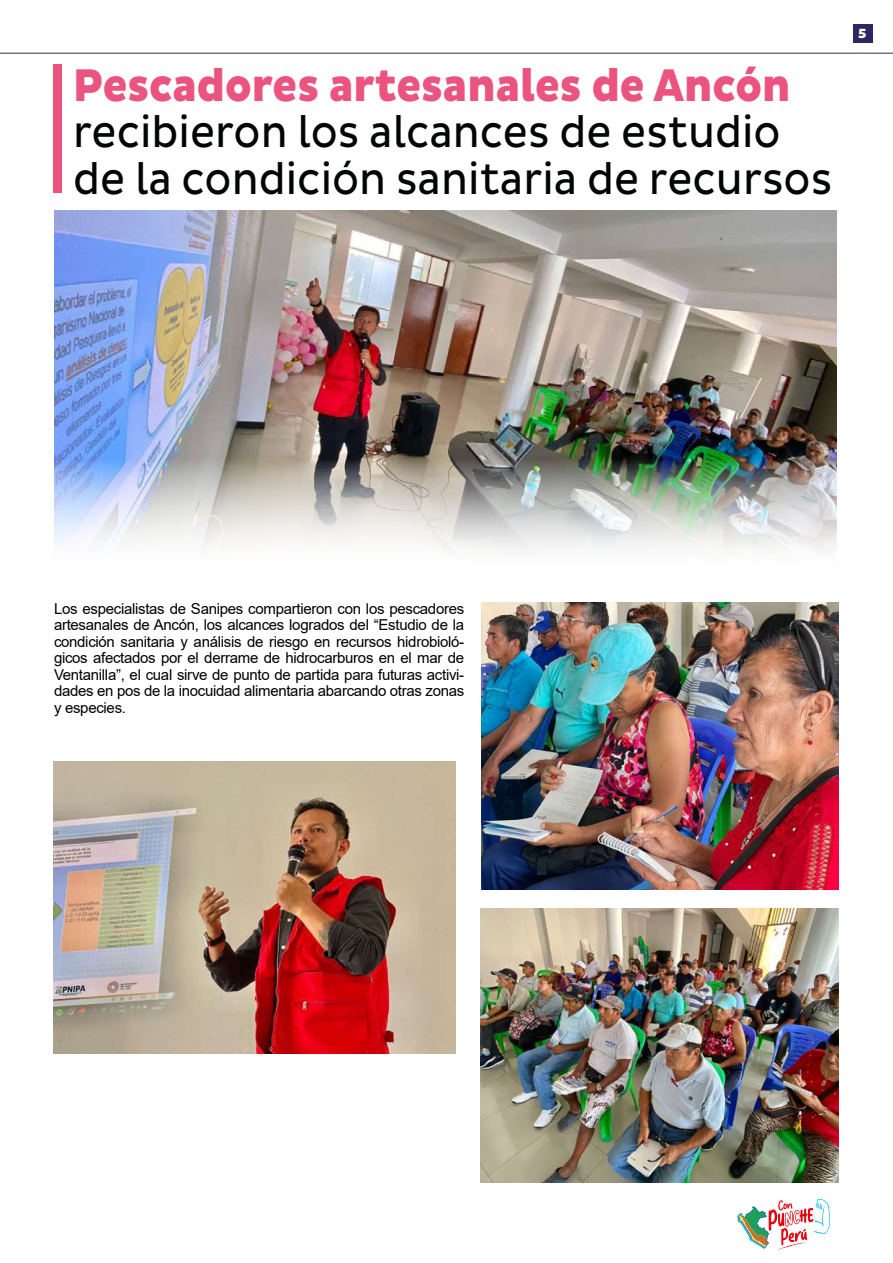
<style>
.page{position:relative;width:893px;height:1263px;background:#fff}
.page>*{position:absolute;margin:0;border:0;box-sizing:border-box;transform-origin:0 0}
.t1{font:800 46.5px "Pluto Sans";color:#ea547e;scale:.9 1}
.t2{font:45px/46.5px "Pluto Sans";color:#030505;scale:.9 1}
.t3{font:15px/16.5px "Arial";letter-spacing:-.02em;color:#000;text-align:justify}
.t4{font:800 13.5px "Pluto Sans";color:#fff}
</style>
<div class="page">
<div style="left:853px;top:24px;width:20px;height:19px;background:#2c2663"></div>
<hr style="left:0;top:53px;width:893px;height:1px;background:#312e58">
<img style="left:54px;top:210px;width:783px;height:340px">
<div style="left:53px;top:64px;width:8px;height:129px;background:#ea547e"></div>
<svg style="left:737px;top:1198px;width:94px;height:52px"></svg>
<img style="left:481px;top:603px;width:358px;height:287px">
<img style="left:53px;top:761px;width:402px;height:292px">
<img style="left:480px;top:908px;width:359px;height:274px">
<h1 class="t1" style="left:73px;top:58px;width:798px">Pescadores artesanales de Ancón</h1>
<h2 class="t2" style="left:73px;top:109px;width:845px">recibieron los alcances de estudio de la condición sanitaria de recursos</h2>
<p class="t4" style="left:858px;top:26px;width:10px">5</p>
<p class="t3" style="left:54px;top:600px;width:412px">Los especialistas de Sanipes compartieron con los pescadores artesanales de Ancón, los alcances logrados del “Estudio de la condición sanitaria y análisis de riesgo en recursos hidrobioló&shy;gicos afectados por el derrame de hidrocarburos en el mar de Ventanilla”, el cual sirve de punto de partida para futuras activi&shy;dades en pos de la inocuidad alimentaria abarcando otras zonas y especies.</p>
</div>
